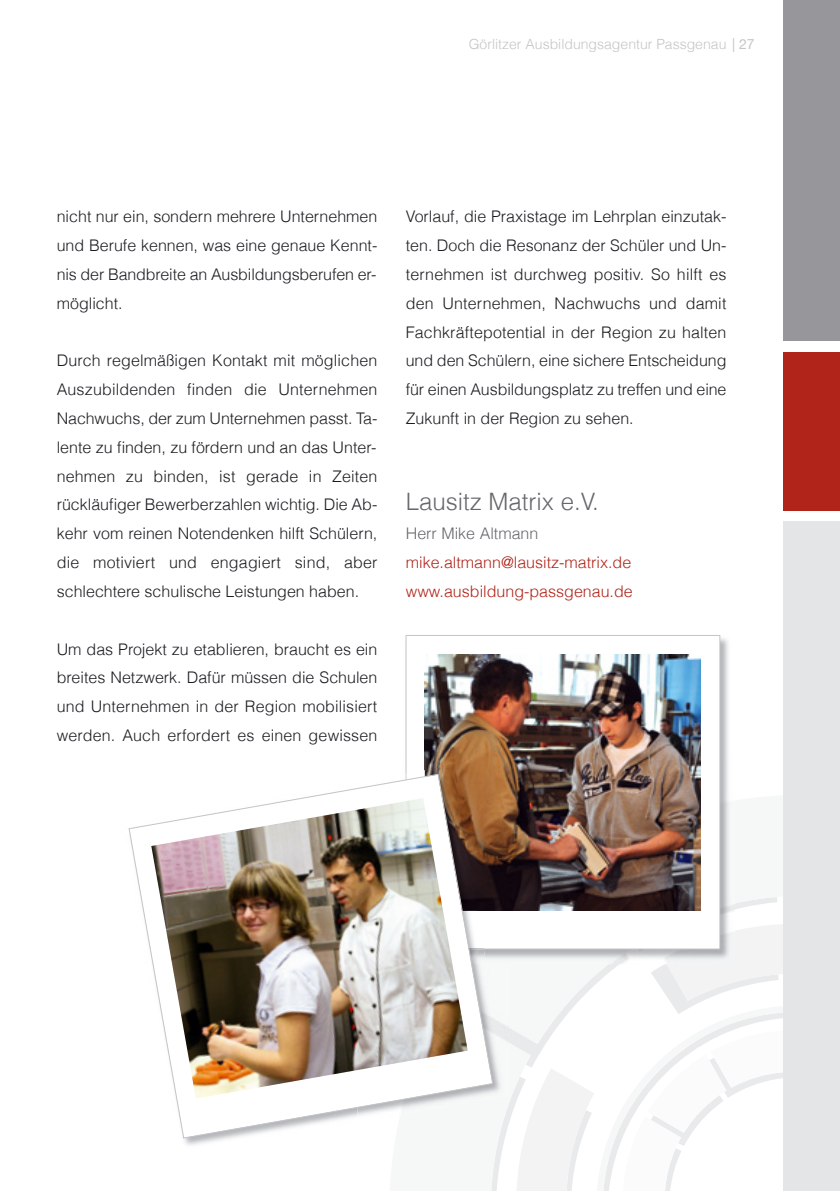
<style>
.page{position:relative;width:840px;height:1191px;background:#fff}
.page>*{position:absolute;margin:0;border:0;box-sizing:border-box;transform-origin:0 0}
.t1{font:300 24px "Helvetica";color:#67666b}
.t2{font:300 16px/28.8px "Helvetica";color:#1b1c20;text-align:justify}
.t3{font:300 16px/28.8px "Helvetica";color:#b0241a}
.t4{font:300 16px "Helvetica";color:#67666b}
.t5{font:300 14px "Helvetica";color:#c3c5c7}
.s1{font-family:"Helvetica Neue";font-weight:400}
</style>
<div class="page">
<svg style="left:491px;top:897px;width:286px;height:294px"></svg>
<svg style="left:516px;top:924px;width:266px;height:267px"></svg>
<div style="left:782px;top:351px;width:57px;height:159px;background:#b0241a"></div>
<div style="left:782px;top:0;width:57px;height:340px;background:#97979b"></div>
<div style="left:782px;top:522px;width:57px;height:669px;background:#e3e5e6"></div>
<img style="left:509px;top:635px;width:225px;height:329px">
<div style="left:406px;top:635px;width:313px;height:313px;background:#fff"></div>
<img style="left:424px;top:654px;width:276px;height:256px">
<img style="left:493px;top:774px;width:16px;height:349px">
<img style="left:493px;top:964px;width:16px;height:132px">
<img style="left:424px;top:765px;width:52px;height:8px">
<svg style="left:128px;top:773px;width:365px;height:365px"></svg>
<img style="left:151px;top:798px;width:316px;height:300px">
<p class="t5" style="left:468px;top:39px;width:287px">Görlitzer Ausbildungsagentur Passgenau <span class="s1">| 27</span></p>
<p class="t2" style="left:57px;top:204px;width:322px">nicht nur ein, sondern mehrere Unternehmen und Berufe kennen, was eine genaue Kennt&shy;nis der Bandbreite an Ausbildungsberufen er&shy;möglicht.</p>
<p class="t2" style="left:57px;top:348px;width:322px">Durch regelmäßigen Kontakt mit möglichen Auszubildenden finden die Unternehmen Nachwuchs, der zum Unternehmen passt. Ta&shy;lente zu finden, zu fördern und an das Unter&shy;nehmen zu binden, ist gerade in Zeiten rückläufiger Bewerberzahlen wichtig. Die Ab&shy;kehr vom reinen Notendenken hilft Schülern, die motiviert und engagiert sind, aber schlechtere schulische Leistungen haben.</p>
<p class="t2" style="left:57px;top:636px;width:322px">Um das Projekt zu etablieren, braucht es ein breites Netzwerk. Dafür müssen die Schulen und Unternehmen in der Region mobilisiert werden. Auch erfordert es einen gewissen</p>
<p class="t2" style="left:405px;top:204px;width:322px">Vorlauf, die Praxistage im Lehrplan einzutak&shy;ten. Doch die Resonanz der Schüler und Un&shy;ternehmen ist durchweg positiv. So hilft es den Unternehmen, Nachwuchs und damit Fachkräftepotential in der Region zu halten und den Schülern, eine sichere Entscheidung für einen Ausbildungsplatz zu treffen und eine Zukunft in der Region zu sehen.</p>
<h1 class="t1" style="left:405px;top:492px;width:194px">Lausitz Matrix e.V.</h1>
<p class="t4" style="left:405px;top:527px;width:134px">Herr Mike Altmann</p>
<p class="t3" style="left:405px;top:549px;width:228px">mike.altmann@lausitz-matrix.de www.ausbildung-passgenau.de</p>
</div>
